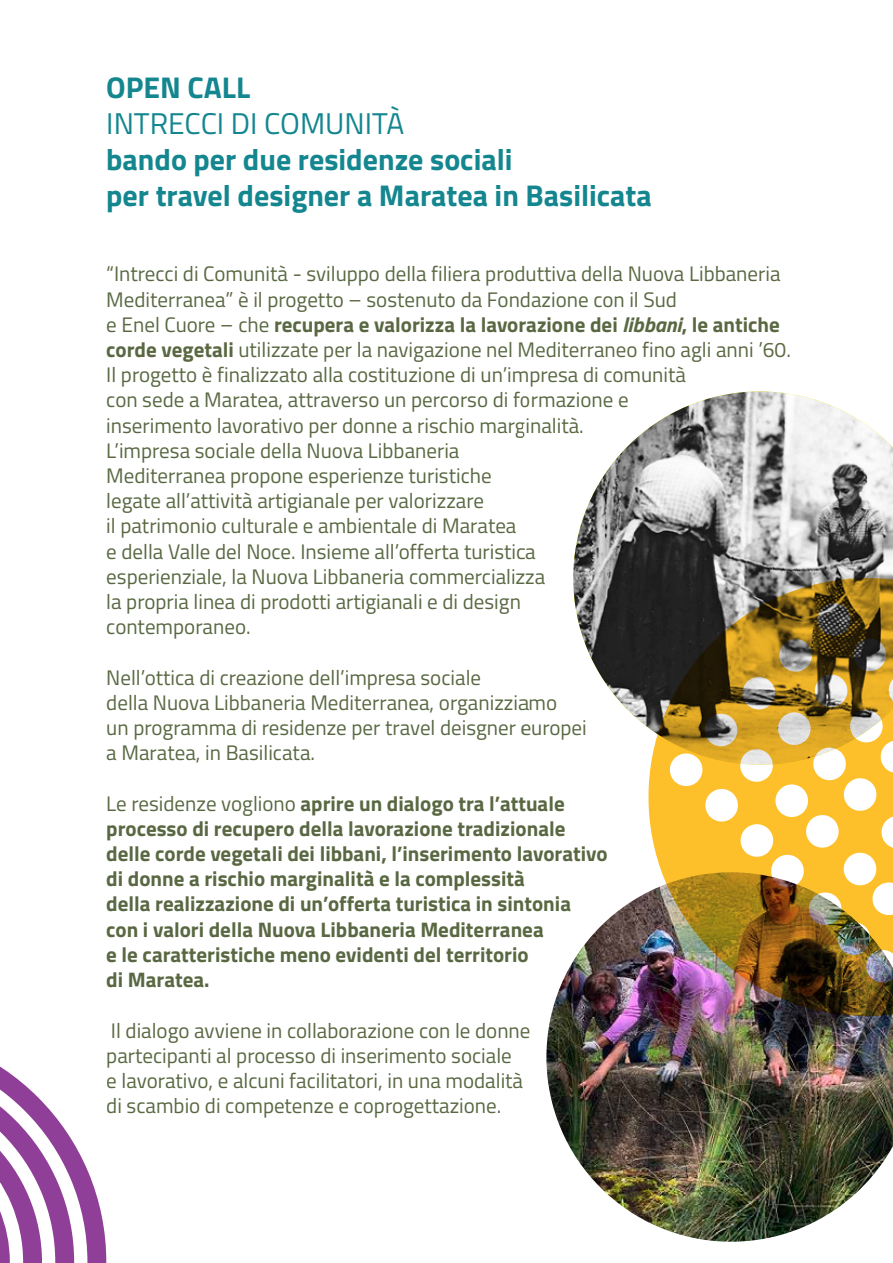
<style>
.page{position:relative;width:893px;height:1263px;background:#fff}
.page>*{position:absolute;margin:0;border:0;box-sizing:border-box;transform-origin:0 0}
.t1{font:700 30px/36px "Titillium Web";color:#14868f}
.t2{font:30px "Titillium Web";color:#14868f}
.t3{font:21px/25.2px "Titillium Web";color:#596842}
.t4{font:700 21px/25.2px "Titillium Web";color:#596842}
.s1{font-weight:700}
.s2{font-weight:700;font-style:italic}
.s3{font-weight:400}
</style>
<div class="page">
<img style="left:546px;top:904px;width:347px;height:338px">
<img style="left:573px;top:391px;width:320px;height:318px">
<img style="left:627px;top:557px;width:266px;height:480px">
<svg style="left:0;top:1066px;width:106px;height:197px"></svg>
<h1 class="t1" style="left:106px;top:68px;width:145px">OPEN CALL</h1>
<h1 class="t2" style="left:106px;top:101px;width:300px">INTRECCI DI COMUNITÀ</h1>
<h1 class="t1" style="left:106px;top:140px;width:547px">bando per due residenze sociali<br>per travel designer a Maratea in Basilicata</h1>
<p class="t3" style="left:106px;top:260px;width:686px">“Intrecci di Comunità - sviluppo della filiera produttiva della Nuova Libbaneria Mediterranea” è il progetto – sostenuto da Fondazione con il Sud<br>e Enel Cuore – che <span class="s1">recupera e valorizza la lavorazione dei</span> <span class="s2">libbani</span><span class="s1">, le antiche corde vegetali</span> utilizzate per la navigazione nel Mediterraneo fino agli anni ’60.<br>Il progetto è finalizzato alla costituzione di un’impresa di comunità<br>con sede a Maratea, attraverso un percorso di formazione e<br>inserimento lavorativo per donne a rischio marginalità.<br>L’impresa sociale della Nuova Libbaneria<br>Mediterranea propone esperienze turistiche<br>legate all’attività artigianale per valorizzare<br>il patrimonio culturale e ambientale di Maratea<br>e della Valle del Noce. Insieme all’offerta turistica<br>esperienziale, la Nuova Libbaneria commercializza<br>la propria linea di prodotti artigianali e di design<br>contemporaneo.</p>
<p class="t3" style="left:106px;top:664px;width:482px">Nell’ottica di creazione dell’impresa sociale<br>della Nuova Libbaneria Mediterranea, organizziamo<br>un programma di residenze per travel deisgner europei a Maratea, in Basilicata.</p>
<p class="t4" style="left:106px;top:790px;width:503px"><span class="s3">Le residenze vogliono</span> aprire un dialogo tra l’attuale processo di recupero della lavorazione tradizionale delle corde vegetali dei libbani, l’inserimento lavorativo di donne a rischio marginalità e la complessità<br>della realizzazione di un’offerta turistica in sintonia con i valori della Nuova Libbaneria Mediterranea<br>e le caratteristiche meno evidenti del territorio<br>di Maratea.</p>
<p class="t3" style="left:106px;top:1016px;width:426px">Il dialogo avviene in collaborazione con le donne partecipanti al processo di inserimento sociale<br>e lavorativo, e alcuni facilitatori, in una modalità di scambio di competenze e coprogettazione.</p>
</div>
